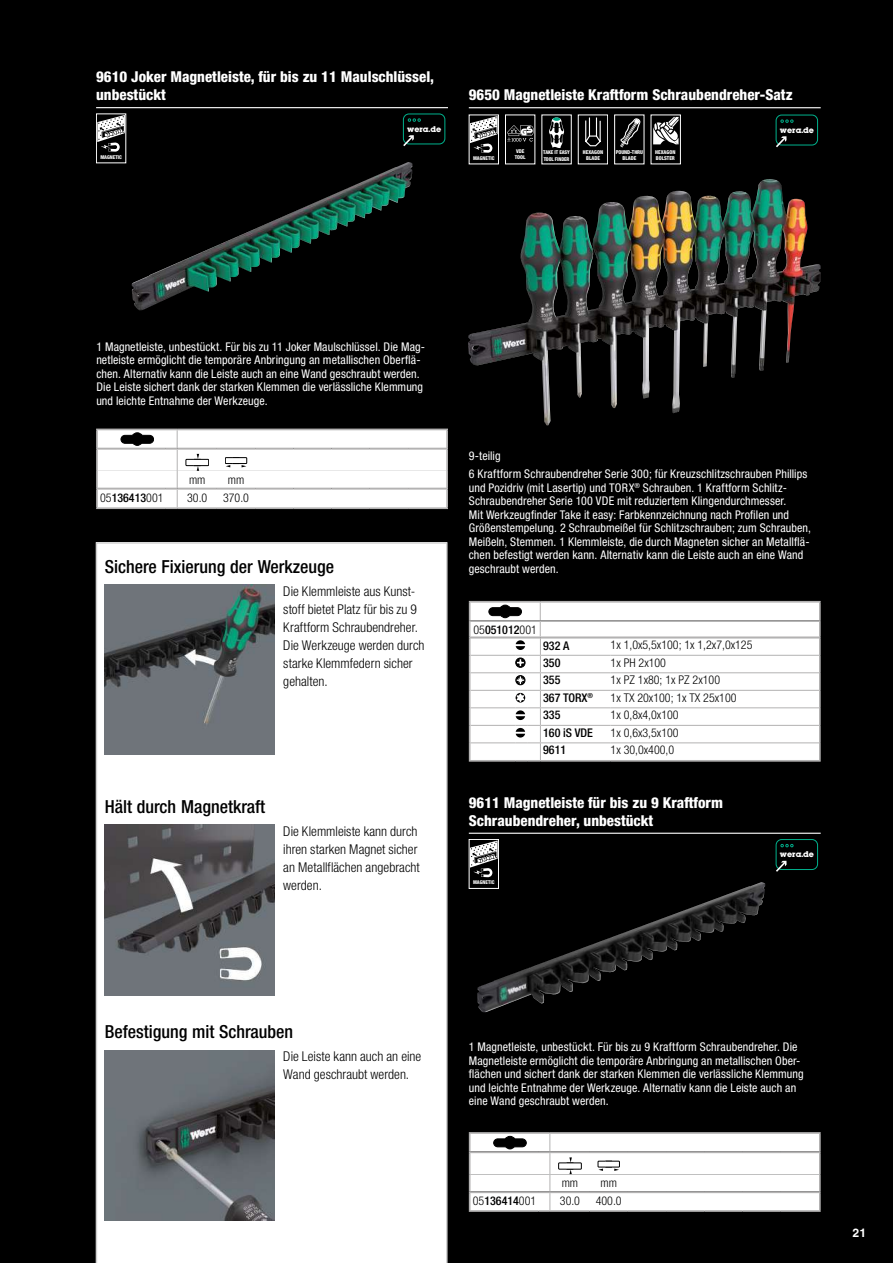
<style>
.page{position:relative;width:893px;height:1263px;background:#000}
.page>*{position:absolute;margin:0;border:0;box-sizing:border-box;transform-origin:0 0}
.t1{font:500 condensed 18px "Helvetica Neue LTW1 G";color:#000}
.t2{font:800 condensed 15px/18px "Helvetica Neue LTW1 G";color:#fff}
.t3{font:300 condensed 13.5px/18px "Helvetica Neue LTW1 G";letter-spacing:.005em;color:#000}
.t4{font:condensed 12px/13.5px "Helvetica Neue LTW1 G";letter-spacing:.005em;color:#fff}
.t5{font:300 condensed 12px "Helvetica Neue LTW1 G";color:#000}
.t6{font:500 condensed 12px "Helvetica Neue LTW1 G";color:#000}
.t7{font:700 12px "Helvetica World";color:#fff}
.t8{font:700 7.35px "Lubalin";color:#fff}
.t9{font:800 condensed 5.25px/6.1px "Helvetica Neue LT Std";color:#fff}
.t10{font:800 condensed 5.25px/6.1px "Helvetica Neue LT Std";letter-spacing:-.02em;color:#fff}
.s1{font-weight:300}
</style>
<div class="page">
<div style="left:96px;top:542px;width:352px;height:721px;background:#fff"></div>
<svg style="left:96px;top:429px;width:352px;height:80px;background:#f4f4f4"></svg>
<hr style="left:177px;top:507px;width:40px;height:2px;background:#b3b2b2">
<hr style="left:217px;top:507px;width:38px;height:2px;background:#b3b2b2">
<hr style="left:255px;top:507px;width:38px;height:2px;background:#b3b2b2">
<hr style="left:293px;top:507px;width:39px;height:2px;background:#b3b2b2">
<hr style="left:332px;top:507px;width:38px;height:2px;background:#b3b2b2">
<hr style="left:370px;top:507px;width:38px;height:2px;background:#b3b2b2">
<hr style="left:408px;top:507px;width:40px;height:2px;background:#b3b2b2">
<hr style="left:469px;top:601px;width:71px;height:2px;background:#b3b2b2">
<hr style="left:540px;top:601px;width:281px;height:2px;background:#b3b2b2">
<hr style="left:469px;top:1132px;width:81px;height:2px;background:#b3b2b2">
<hr style="left:550px;top:1132px;width:271px;height:2px;background:#b3b2b2">
<svg style="left:469px;top:1133px;width:352px;height:79px;background:#f2f2f2"></svg>
<hr style="left:550px;top:1210px;width:40px;height:2px;background:#b3b2b2">
<hr style="left:590px;top:1210px;width:38px;height:2px;background:#b3b2b2">
<hr style="left:628px;top:1210px;width:38px;height:2px;background:#b3b2b2">
<hr style="left:666px;top:1210px;width:38px;height:2px;background:#b3b2b2">
<hr style="left:704px;top:1210px;width:38px;height:2px;background:#b3b2b2">
<hr style="left:742px;top:1210px;width:39px;height:2px;background:#b3b2b2">
<hr style="left:781px;top:1210px;width:40px;height:2px;background:#b3b2b2">
<div style="left:96px;top:114px;width:30px;height:49px;border:1px solid #fff"></div>
<svg style="left:97px;top:115px;width:28px;height:37px"></svg>
<img style="left:132px;top:162px;width:280px;height:148px">
<div style="left:469px;top:115px;width:30px;height:49px;border:1px solid #fff"></div>
<svg style="left:470px;top:116px;width:28px;height:37px"></svg>
<div style="left:505px;top:115px;width:30px;height:49px;border:1px solid #fff"></div>
<svg style="left:507px;top:125px;width:26px;height:17px"></svg>
<div style="left:542px;top:115px;width:30px;height:49px;border:1px solid #fff"></div>
<svg style="left:549px;top:117px;width:15px;height:31px"></svg>
<div style="left:578px;top:115px;width:30px;height:49px;border:1px solid #fff"></div>
<svg style="left:584px;top:116px;width:17px;height:31px"></svg>
<div style="left:614px;top:115px;width:30px;height:49px;border:1px solid #fff"></div>
<svg style="left:620px;top:118px;width:21px;height:30px"></svg>
<div style="left:651px;top:115px;width:30px;height:49px;border:1px solid #fff"></div>
<svg style="left:653px;top:117px;width:26px;height:27px"></svg>
<img style="left:468px;top:189px;width:290px;height:236px">
<div style="left:469px;top:839px;width:30px;height:50px;border:1px solid #fff"></div>
<svg style="left:470px;top:840px;width:28px;height:37px"></svg>
<img style="left:477px;top:882px;width:284px;height:130px">
<img style="left:105px;top:585px;width:170px;height:170px">
<img style="left:105px;top:825px;width:170px;height:170px">
<img style="left:105px;top:1051px;width:170px;height:170px">
<hr style="left:96px;top:107px;width:352px;height:1px;background:#fff">
<hr style="left:469px;top:107px;width:352px;height:1px;background:#fff">
<svg style="left:469px;top:602px;width:352px;height:160px;background:#f4f4f4"></svg>
<hr style="left:469px;top:833px;width:352px;height:1px;background:#fff">
<svg style="left:403px;top:114px;width:43px;height:32px"></svg>
<svg style="left:776px;top:115px;width:42px;height:32px"></svg>
<svg style="left:776px;top:839px;width:42px;height:33px"></svg>
<p class="t2" style="left:96px;top:68px;width:340px">9610 Joker Magnetleiste, für bis zu 11 Maulschlüssel, unbestückt</p>
<p class="t2" style="left:469px;top:86px;width:325px">9650 Magnetleiste Kraftform Schraubendreher-Satz</p>
<p class="t8" style="left:407px;top:123px;width:36px">wera.de</p>
<p class="t8" style="left:780px;top:125px;width:36px">wera.de</p>
<p class="t9" style="left:100px;top:154px;width:23px">MAGNETIC</p>
<p class="t9" style="left:473px;top:155px;width:23px">MAGNETIC</p>
<p class="t9" style="left:515px;top:148px;width:12px">VDE<br>TOOL</p>
<p class="t10" style="left:543px;top:149px;width:28px">TAKE IT EASY<br>TOOL FINDER</p>
<p class="t9" style="left:583px;top:149px;width:22px;text-align:center">HEXAGON<br>BLADE</p>
<p class="t10" style="left:616px;top:149px;width:29px;text-align:center">POUND-THRU<br>BLADE</p>
<p class="t9" style="left:655px;top:149px;width:22px">HEXAGON<br>BOLSTER</p>
<p class="t4" style="left:96px;top:340px;width:330px">1 Magnetleiste, unbestückt. Für bis zu 11 Joker Maulschlüssel. Die Mag&shy;netleiste ermöglicht die temporäre Anbringung an metallischen Oberflä&shy;chen. Alternativ kann die Leiste auch an eine Wand geschraubt werden.<br>Die Leiste sichert dank der starken Klemmen die verlässliche Klemmung und leichte Entnahme der Werkzeuge.</p>
<p class="t5" style="left:189px;top:472px;width:18px">mm</p>
<p class="t5" style="left:228px;top:472px;width:18px">mm</p>
<p class="t6" style="left:100px;top:490px;width:65px"><span class="s1">05</span>136413<span class="s1">001</span></p>
<p class="t5" style="left:187px;top:490px;width:22px">30.0</p>
<p class="t5" style="left:223px;top:490px;width:27px">370.0</p>
<h1 class="t1" style="left:105px;top:555px;width:231px">Sichere Fixierung der Werkzeuge</h1>
<p class="t3" style="left:283px;top:582px;width:143px">Die Klemmleiste aus Kunst&shy;stoff bietet Platz für bis zu 9<br>Kraftform Schraubendreher.<br>Die Werkzeuge werden durch starke Klemmfedern sicher gehalten.</p>
<h1 class="t1" style="left:105px;top:795px;width:162px">Hält durch Magnetkraft</h1>
<p class="t3" style="left:283px;top:822px;width:138px">Die Klemmleiste kann durch ihren starken Magnet sicher an Metallflächen angebracht werden.</p>
<p class="t4" style="left:469px;top:447px;width:340px;line-height:17.9px">9-teilig<br>6 Kraftform Schraubendreher Serie 300; für Kreuzschlitzschrauben Phillips</p>
<p class="t4" style="left:469px;top:481px;width:344px">und Pozidriv (mit Lasertip) und TORX<sup>®</sup> Schrauben. 1 Kraftform Schlitz-Schraubendreher Serie 100 VDE mit reduziertem Klingendurchmesser.<br>Mit Werkzeugfinder Take it easy: Farbkennzeichnung nach Profilen und Größenstempelung. 2 Schraubmeißel für Schlitzschrauben; zum Schrauben, Meißeln, Stemmen. 1 Klemmleiste, die durch Magneten sicher an Metallflä&shy;chen befestigt werden kann. Alternativ kann die Leiste auch an eine Wand geschraubt werden.</p>
<p class="t6" style="left:473px;top:622px;width:65px"><span class="s1">05</span>051012<span class="s1">001</span></p>
<p class="t6" style="left:543px;top:638px;width:28px">932 A</p>
<p class="t5" style="left:611px;top:638px;width:143px">1x 1,0x5,5x100; 1x 1,2x7,0x125</p>
<p class="t6" style="left:543px;top:655px;width:19px">350</p>
<p class="t5" style="left:611px;top:656px;width:57px">1x PH 2x100</p>
<p class="t6" style="left:543px;top:673px;width:19px">355</p>
<p class="t5" style="left:611px;top:673px;width:111px">1x PZ 1x80; 1x PZ 2x100</p>
<p class="t6" style="left:543px;top:691px;width:51px">367 TORX<sup>®</sup></p>
<p class="t5" style="left:611px;top:691px;width:127px">1x TX 20x100; 1x TX 25x100</p>
<p class="t6" style="left:543px;top:708px;width:19px">335</p>
<p class="t5" style="left:611px;top:708px;width:70px">1x 0,8x4,0x100</p>
<p class="t6" style="left:543px;top:726px;width:51px">160 iS VDE</p>
<p class="t5" style="left:611px;top:726px;width:70px">1x 0,6x3,5x100</p>
<p class="t6" style="left:543px;top:743px;width:25px">9611</p>
<p class="t5" style="left:611px;top:743px;width:65px">1x 30,0x400,0</p>
<p class="t2" style="left:469px;top:793px;width:256px">9611 Magnetleiste für bis zu 9 Kraftform<br>Schraubendreher, unbestückt</p>
<p class="t9" style="left:473px;top:879px;width:23px">MAGNETIC</p>
<p class="t8" style="left:780px;top:849px;width:36px">wera.de</p>
<h1 class="t1" style="left:105px;top:1021px;width:190px">Befestigung mit Schrauben</h1>
<p class="t3" style="left:283px;top:1048px;width:140px">Die Leiste kann auch an eine<br>Wand geschraubt werden.</p>
<p class="t4" style="left:469px;top:1040px;width:336px">1 Magnetleiste, unbestückt. Für bis zu 9 Kraftform Schraubendreher. Die Magnetleiste ermöglicht die temporäre Anbringung an metallischen Ober&shy;flächen und sichert dank der starken Klemmen die verlässliche Klemmung und leichte Entnahme der Werkzeuge. Alternativ kann die Leiste auch an eine Wand geschraubt werden.</p>
<p class="t5" style="left:562px;top:1176px;width:18px">mm</p>
<p class="t5" style="left:600px;top:1176px;width:18px">mm</p>
<p class="t6" style="left:473px;top:1193px;width:65px"><span class="s1">05</span>136414<span class="s1">001</span></p>
<p class="t5" style="left:560px;top:1193px;width:22px">30.0</p>
<p class="t5" style="left:596px;top:1193px;width:27px">400.0</p>
<p class="t7" style="left:853px;top:1225px;width:15px">21</p>
</div>
